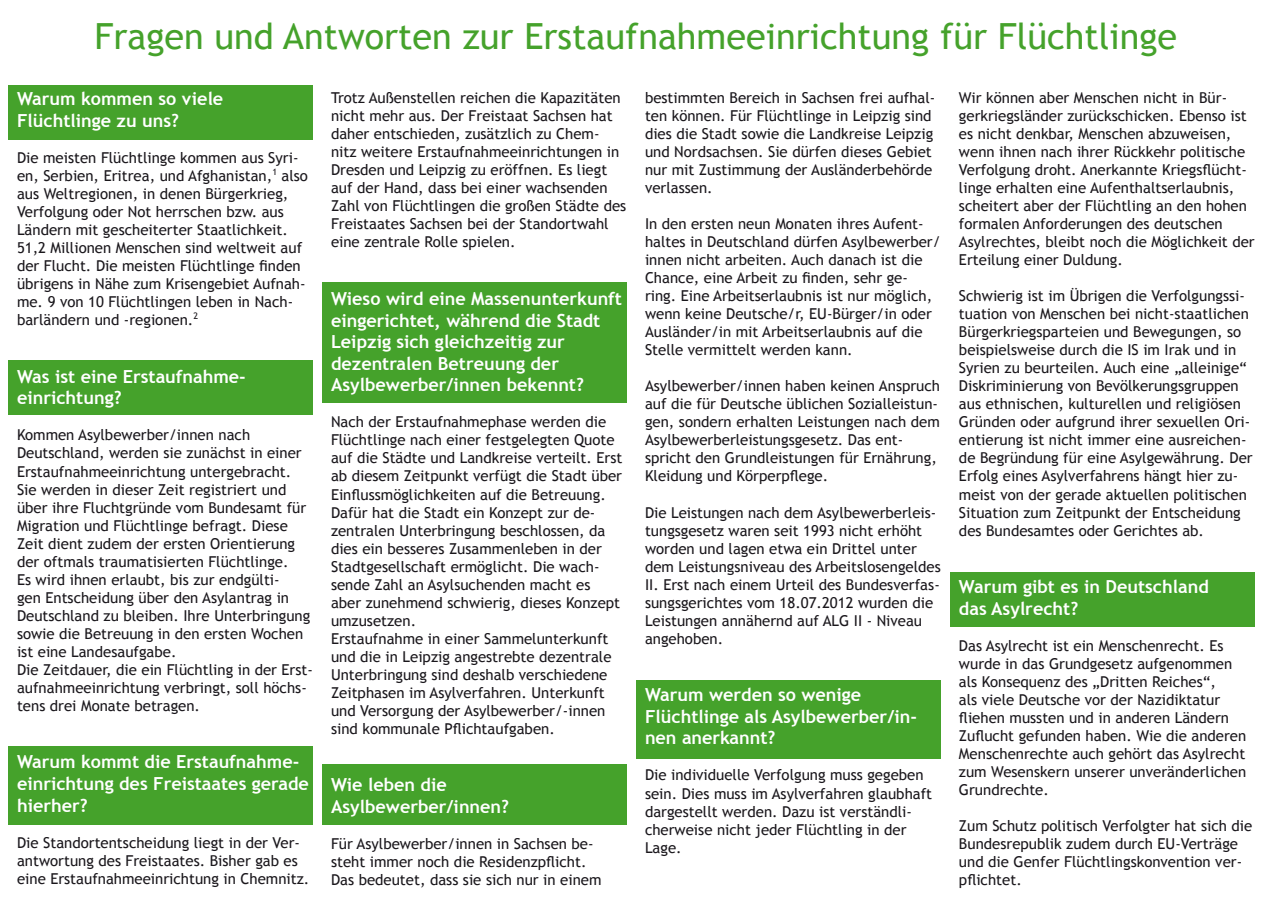
<style>
.page{position:relative;width:1272px;height:902px;background:#fff}
.page>*{position:absolute;margin:0;border:0;box-sizing:border-box;transform-origin:0 0}
.t1{font:36px "Trebuchet MS";color:#45a22b}
.t2{font:700 18px/21.6px "Trebuchet MS";color:#fff}
.t3{font:15px/18px "Trebuchet MS";color:#1a171c}
</style>
<div class="page">
<div style="left:322px;top:764px;width:305px;height:60px;background:#45a22b"></div>
<div style="left:322px;top:282px;width:305px;height:121px;background:#45a22b"></div>
<div style="left:950px;top:572px;width:304px;height:54px;background:#45a22b"></div>
<div style="left:636px;top:680px;width:304px;height:78px;background:#45a22b"></div>
<div style="left:8px;top:360px;width:305px;height:54px;background:#45a22b"></div>
<div style="left:8px;top:746px;width:305px;height:78px;background:#45a22b"></div>
<div style="left:8px;top:85px;width:305px;height:54px;background:#45a22b"></div>
<h1 class="t1" style="left:95px;top:15px;width:1083px">Fragen und Antworten zur Erstaufnahmeeinrichtung für Flüchtlinge</h1>
<p class="t2" style="left:17px;top:88px;width:208px">Warum kommen so viele<br>Flüchtlinge zu uns?</p>
<p class="t3" style="left:17px;top:149px;width:292px">Die meisten Flüchtlinge kommen aus Syri&shy;en, Serbien, Eritrea, und Afghanistan,<sup>1</sup> also aus Weltregionen, in denen Bürgerkrieg, Verfolgung oder Not herrschen bzw. aus Ländern mit gescheiterter Staatlichkeit.<br>51,2 Millionen Menschen sind weltweit auf der Flucht. Die meisten Flüchtlinge finden übrigens in Nähe zum Krisengebiet Aufnah&shy;me. 9 von 10 Flüchtlingen leben in Nach&shy;barländern und -regionen.<sup>2</sup></p>
<p class="t2" style="left:17px;top:365px;width:230px">Was ist eine Erstaufnahme&shy;einrichtung?</p>
<p class="t3" style="left:17px;top:426px;width:297px">Kommen Asylbewerber/innen nach Deutschland, werden sie zunächst in einer Erstaufnahmeeinrichtung untergebracht.<br>Sie werden in dieser Zeit registriert und über ihre Fluchtgründe vom Bundesamt für Migration und Flüchtlinge befragt. Diese Zeit dient zudem der ersten Orientierung der oftmals traumatisierten Flüchtlinge.<br>Es wird ihnen erlaubt, bis zur endgülti-<br>gen Entscheidung über den Asylantrag in Deutschland zu bleiben. Ihre Unterbringung sowie die Betreuung in den ersten Wochen ist eine Landesaufgabe.<br>Die Zeitdauer, die ein Flüchtling in der Erst&shy;aufnahmeeinrichtung verbringt, soll höchs&shy;tens drei Monate betragen.</p>
<p class="t2" style="left:17px;top:751px;width:293px">Warum kommt die Erstaufnahme&shy;einrichtung des Freistaates gerade hierher?</p>
<p class="t3" style="left:17px;top:833px;width:294px">Die Standortentscheidung liegt in der Ver&shy;antwortung des Freistaates. Bisher gab es eine Erstaufnahmeeinrichtung in Chemnitz.</p>
<p class="t3" style="left:331px;top:89px;width:297px">Trotz Außenstellen reichen die Kapazitäten nicht mehr aus. Der Freistaat Sachsen hat daher entschieden, zusätzlich zu Chem&shy;nitz weitere Erstaufnahmeeinrichtungen in Dresden und Leipzig zu eröffnen. Es liegt auf der Hand, dass bei einer wachsenden Zahl von Flüchtlingen die großen Städte des Freistaates Sachsen bei der Standortwahl eine zentrale Rolle spielen.</p>
<p class="t2" style="left:331px;top:288px;width:292px">Wieso wird eine Massenunterkunft eingerichtet, während die Stadt<br>Leipzig sich gleichzeitig zur dezentralen Betreuung der<br>Asylbewerber/innen bekennt?</p>
<p class="t3" style="left:331px;top:413px;width:293px">Nach der Erstaufnahmephase werden die Flüchtlinge nach einer festgelegten Quote auf die Städte und Landkreise verteilt. Erst ab diesem Zeitpunkt verfügt die Stadt über Einflussmöglichkeiten auf die Betreuung.<br>Dafür hat die Stadt ein Konzept zur de&shy;zentralen Unterbringung beschlossen, da dies ein besseres Zusammenleben in der Stadtgesellschaft ermöglicht. Die wach&shy;sende Zahl an Asylsuchenden macht es aber zunehmend schwierig, dieses Konzept umzusetzen.<br>Erstaufnahme in einer Sammelunterkunft und die in Leipzig angestrebte dezentrale Unterbringung sind deshalb verschiedene Zeitphasen im Asylverfahren. Unterkunft und Versorgung der Asylbewerber/-innen sind kommunale Pflichtaufgaben.</p>
<p class="t2" style="left:331px;top:774px;width:180px">Wie leben die<br>Asylbewerber/innen?</p>
<p class="t3" style="left:331px;top:834px;width:272px">Für Asylbewerber/innen in Sachsen be&shy;steht immer noch die Residenzpflicht.<br>Das bedeutet, dass sie sich nur in einem</p>
<p class="t3" style="left:645px;top:89px;width:292px">bestimmten Bereich in Sachsen frei aufhal&shy;ten können. Für Flüchtlinge in Leipzig sind dies die Stadt sowie die Landkreise Leipzig und Nordsachsen. Sie dürfen dieses Gebiet nur mit Zustimmung der Ausländerbehörde verlassen.</p>
<p class="t3" style="left:645px;top:215px;width:297px">In den ersten neun Monaten ihres Aufent&shy;haltes in Deutschland dürfen Asylbewerber/ innen nicht arbeiten. Auch danach ist die Chance, eine Arbeit zu finden, sehr ge&shy;ring. Eine Arbeitserlaubnis ist nur möglich, wenn keine Deutsche/r, EU-Bürger/in oder Ausländer/in mit Arbeitserlaubnis auf die Stelle vermittelt werden kann.</p>
<p class="t3" style="left:645px;top:377px;width:296px">Asylbewerber/innen haben keinen Anspruch auf die für Deutsche üblichen Sozialleistun&shy;gen, sondern erhalten Leistungen nach dem Asylbewerberleistungsgesetz. Das ent&shy;spricht den Grundleistungen für Ernährung, Kleidung und Körperpflege.</p>
<p class="t3" style="left:645px;top:503px;width:297px">Die Leistungen nach dem Asylbewerberleis&shy;tungsgesetz waren seit 1993 nicht erhöht worden und lagen etwa ein Drittel unter dem Leistungsniveau des Arbeitslosengeldes II. Erst nach einem Urteil des Bundesverfas&shy;sungsgerichtes vom 18.07.2012 wurden die Leistungen annähernd auf ALG II - Niveau angehoben.</p>
<p class="t2" style="left:645px;top:684px;width:273px">Warum werden so wenige<br>Flüchtlinge als Asylbewerber/in&shy;nen anerkannt?</p>
<p class="t3" style="left:645px;top:766px;width:289px">Die individuelle Verfolgung muss gegeben sein. Dies muss im Asylverfahren glaubhaft dargestellt werden. Dazu ist verständli&shy;cherweise nicht jeder Flüchtling in der Lage.</p>
<p class="t3" style="left:958px;top:89px;width:297px">Wir können aber Menschen nicht in Bür&shy;gerkriegsländer zurückschicken. Ebenso ist es nicht denkbar, Menschen abzuweisen, wenn ihnen nach ihrer Rückkehr politische Verfolgung droht. Anerkannte Kriegsflücht&shy;linge erhalten eine Aufenthaltserlaubnis, scheitert aber der Flüchtling an den hohen formalen Anforderungen des deutschen Asylrechtes, bleibt noch die Möglichkeit der Erteilung einer Duldung.</p>
<p class="t3" style="left:958px;top:287px;width:295px">Schwierig ist im Übrigen die Verfolgungssi&shy;tuation von Menschen bei nicht-staatlichen Bürgerkriegsparteien und Bewegungen, so beispielsweise durch die IS im Irak und in Syrien zu beurteilen. Auch eine „alleinige“ Diskriminierung von Bevölkerungsgruppen aus ethnischen, kulturellen und religiösen Gründen oder aufgrund ihrer sexuellen Ori&shy;entierung ist nicht immer eine ausreichen&shy;de Begründung für eine Asylgewährung. Der Erfolg eines Asylverfahrens hängt hier zu&shy;meist von der gerade aktuellen politischen Situation zum Zeitpunkt der Entscheidung des Bundesamtes oder Gerichtes ab.</p>
<p class="t2" style="left:958px;top:576px;width:251px">Warum gibt es in Deutschland das Asylrecht?</p>
<p class="t3" style="left:958px;top:636px;width:289px">Das Asylrecht ist ein Menschenrecht. Es wurde in das Grundgesetz aufgenommen als Konsequenz des „Dritten Reiches“,<br>als viele Deutsche vor der Nazidiktatur fliehen mussten und in anderen Ländern Zuflucht gefunden haben. Wie die anderen Menschenrechte auch gehört das Asylrecht zum Wesenskern unserer unveränderlichen Grundrechte.</p>
<p class="t3" style="left:958px;top:816px;width:295px">Zum Schutz politisch Verfolgter hat sich die Bundesrepublik zudem durch EU-Verträge und die Genfer Flüchtlingskonvention ver&shy;pflichtet.</p>
</div>
